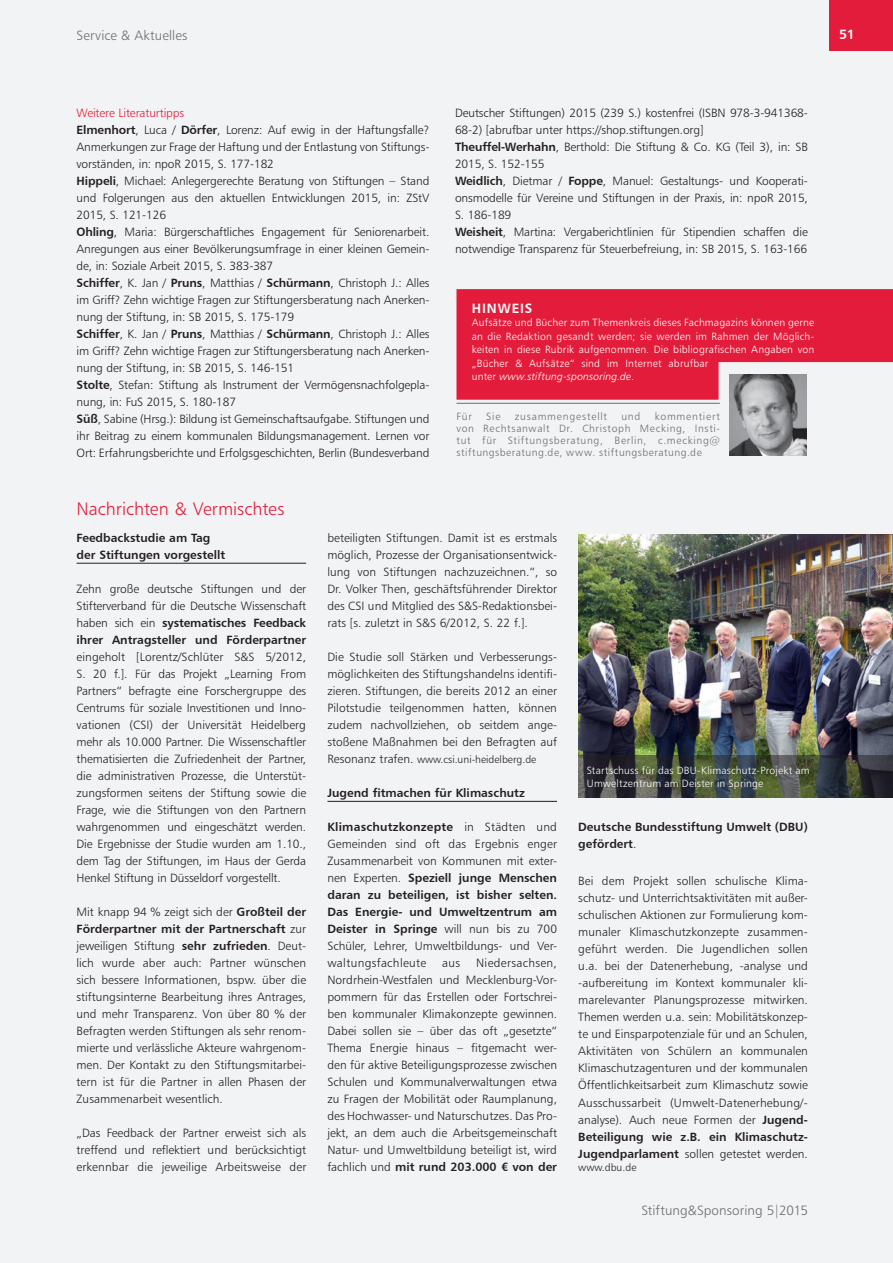
<style>
.page{position:relative;width:893px;height:1263px;background:#f2f3f4}
.page>*{position:absolute;margin:0;border:0;box-sizing:border-box;transform-origin:0 0}
.RS_Inhalt_Headline{font:18px "Humanist 777 BT Light B";color:#e41c3b}
.t1{font:13.5px "Humanist 777 BT Light B";letter-spacing:.005em;color:#6c6d70}
.RS_Inhalt_Fließtext{font:13.5px "Humanist 777 BT Bold B";letter-spacing:.065em;color:#fff}
.RS_Inhalt_Fließtext-2{font:12px/17px "Humanist 777 BT Light B";letter-spacing:-.01em;color:#231f20;text-align:justify}
.RS_Inhalt_Newsheadli{font:12px/17px "Humanist 777 BT Bold B";color:#231f20}
.RS_Inhalt_Fließtext-3{font:12px/17px "Humanist 777 BT Bold B";color:#231f20}
.RS_Inhalt_Fließtext-4{font:12px "Humanist 777 BT Light B";letter-spacing:-.01em;color:#e41c3b}
.RS_Inhalt_Fließtext-5{font:10.5px/13.5px "Humanist 777 BT Light B";letter-spacing:.015em;color:#fff}
.RS_Inhalt_Absender{font:10.5px/12px "Humanist 777 BT Light B";letter-spacing:.06em;color:#6c6d70;text-align:justify}
.RS_Inhalt_BU{font:10.5px/12.6px "Humanist 777 BT Light B";letter-spacing:.015em;color:#fff}
.RS_Inhalt_Fließtext-6{font:10.5px "Humanist 777 BT Light B";color:#231f20}
.s1{font-family:"Humanist 777 BT Bold B"}
.s2{font-family:"Humanist 777 BT Light Italic B"}
.s3{font-size:12px}
.s4{font-family:"Humanist 777 BT Light B"}
</style>
<div class="page">
<div style="left:829px;top:0;width:64px;height:51px;background:#e41c3b"></div>
<hr style="left:456px;top:403px;width:264px;height:1px;background:#6c6d70">
<svg style="left:456px;top:289px;width:437px;height:111px;background:#e5324e"></svg>
<img style="left:730px;top:375px;width:76px;height:80px">
<hr style="left:77px;top:563px;width:229px;height:1px;background:#231f20">
<hr style="left:327px;top:801px;width:230px;height:1px;background:#231f20">
<img style="left:578px;top:534px;width:315px;height:221px">
<svg style="left:578px;top:755px;width:315px;height:43px;background:#3e443d"></svg>
<p class="t1" style="left:77px;top:27px;width:112px">Service &amp; Aktuelles</p>
<p class="RS_Inhalt_Fließtext" style="left:839px;top:26px;width:17px">51</p>
<p class="RS_Inhalt_Fließtext-4" style="left:77px;top:105px;width:109px">Weitere Literaturtipps</p>
<p class="RS_Inhalt_Fließtext-2" style="left:77px;top:121px;width:354px"><span class="s1">Elmenhort</span>, Luca / <span class="s1">Dörfer</span>, Lorenz: Auf ewig in der Haftungsfalle?<br>Anmerkungen zur Frage der Haftung und der Entlastung von Stiftungs&shy;vorständen, in: npoR 2015, S. 177-182</p>
<p class="RS_Inhalt_Fließtext-2" style="left:77px;top:172px;width:354px"><span class="s1">Hippeli</span>, Michael: Anlegergerechte Beratung von Stiftungen – Stand und Folgerungen aus den aktuellen Entwicklungen 2015, in: ZStV 2015, S. 121-126</p>
<p class="RS_Inhalt_Fließtext-2" style="left:77px;top:223px;width:354px"><span class="s1">Ohling</span>, Maria: Bürgerschaftliches Engagement für Seniorenarbeit.<br>Anregungen aus einer Bevölkerungsumfrage in einer kleinen Gemein&shy;de, in: Soziale Arbeit 2015, S. 383-387</p>
<p class="RS_Inhalt_Fließtext-2" style="left:77px;top:274px;width:354px"><span class="s1">Schiffer</span>, K. Jan / <span class="s1">Pruns</span>, Matthias / <span class="s1">Schürmann</span>, Christoph J.: Alles im Griff? Zehn wichtige Fragen zur Stiftungersberatung nach Anerken&shy;nung der Stiftung, in: SB 2015, S. 175-179</p>
<p class="RS_Inhalt_Fließtext-2" style="left:77px;top:325px;width:354px"><span class="s1">Schiffer</span>, K. Jan / <span class="s1">Pruns</span>, Matthias / <span class="s1">Schürmann</span>, Christoph J.: Alles im Griff? Zehn wichtige Fragen zur Stiftungersberatung nach Anerken&shy;nung der Stiftung, in: SB 2015, S. 146-151</p>
<p class="RS_Inhalt_Fließtext-2" style="left:77px;top:376px;width:354px"><span class="s1">Stolte</span>, Stefan: Stiftung als Instrument der Vermögensnachfolgepla&shy;nung, in: FuS 2015, S. 180-187</p>
<p class="RS_Inhalt_Fließtext-2" style="left:77px;top:410px;width:354px"><span class="s1">Süß</span>, Sabine (Hrsg.): Bildung ist Gemeinschaftsaufgabe. Stiftungen und ihr Beitrag zu einem kommunalen Bildungsmanagement. Lernen vor Ort: Erfahrungsberichte und Erfolgsgeschichten, Berlin (Bundesverband</p>
<p class="RS_Inhalt_Fließtext-2" style="left:455px;top:104px;width:354px">Deutscher Stiftungen) 2015 (239 S.) kostenfrei (ISBN 978-3-941368-<br>68-2) [abrufbar unter https://shop.stiftungen.org]</p>
<p class="RS_Inhalt_Fließtext-2" style="left:455px;top:138px;width:354px"><span class="s1">Theuffel-Werhahn</span>, Berthold: Die Stiftung &amp; Co. KG (Teil 3), in: SB<br>2015, S. 152-155</p>
<p class="RS_Inhalt_Fließtext-2" style="left:455px;top:172px;width:354px"><span class="s1">Weidlich</span>, Dietmar / <span class="s1">Foppe</span>, Manuel: Gestaltungs- und Kooperati&shy;onsmodelle für Vereine und Stiftungen in der Praxis, in: npoR 2015, S. 186-189</p>
<p class="RS_Inhalt_Fließtext-2" style="left:455px;top:223px;width:354px"><span class="s1">Weisheit</span>, Martina: Vergaberichtlinien für Stipendien schaffen die notwendige Transparenz für Steuerbefreiung, in: SB 2015, S. 163-166</p>
<p class="RS_Inhalt_Fließtext" style="left:472px;top:300px;width:62px">HINWEIS</p>
<p class="RS_Inhalt_Fließtext-5" style="left:472px;top:316px;width:344px">Aufsätze und Bücher zum Themenkreis dieses Fachmagazins können gerne an die Redaktion gesandt werden; sie werden im Rahmen der Möglich&shy;keiten in diese Rubrik aufgenommen. Die bibliografischen Angaben von „Bücher &amp; Aufsätze“ sind im Internet abrufbar<br>unter <span class="s2">www.stiftung-sponsoring.de</span>.</p>
<p class="RS_Inhalt_Absender" style="left:456px;top:411px;width:265px;text-indent:198px">kommentiert von Rechtsanwalt Dr. Christoph Mecking, Insti&shy;tut für Stiftungsberatung, Berlin, c.mecking@ stiftungsberatung.de, www. stiftungsberatung.de</p>
<p class="RS_Inhalt_Absender" style="left:456px;top:411px;width:17px">Für</p>
<p class="RS_Inhalt_Absender" style="left:486px;top:411px;width:16px">Sie</p>
<p class="RS_Inhalt_Absender" style="left:515px;top:411px;width:94px">zusammengestellt</p>
<p class="RS_Inhalt_Absender" style="left:621px;top:411px;width:21px">und</p>
<p class="RS_Inhalt_Headline" style="left:77px;top:498px;width:209px">Nachrichten &amp; Vermischtes</p>
<p class="RS_Inhalt_Newsheadli" style="left:77px;top:529px;width:150px">Feedbackstudie am Tag der Stiftungen vorgestellt</p>
<p class="RS_Inhalt_Fließtext-2" style="left:77px;top:580px;width:231px">Zehn große deutsche Stiftungen und der Stifterverband für die Deutsche Wissenschaft haben sich ein <span class="s1">systematisches Feedback ihrer Antragsteller und Förderpartner </span>eingeholt [Lorentz/Schlüter S&amp;S 5/2012, S. 20 f.]. Für das Projekt „Learning From Partners“ befragte eine Forschergruppe des Centrums für soziale Investitionen und Inno&shy;vationen (CSI) der Universität Heidelberg mehr als 10.000 Partner. Die Wissenschaftler thematisierten die Zufriedenheit der Partner, die administrativen Prozesse, die Unterstüt&shy;zungsformen seitens der Stiftung sowie die Frage, wie die Stiftungen von den Partnern wahrgenommen und eingeschätzt werden.<br>Die Ergebnisse der Studie wurden am 1.10., dem Tag der Stiftungen, im Haus der Gerda Henkel Stiftung in Düsseldorf vorgestellt.</p>
<p class="RS_Inhalt_Fließtext-2" style="left:77px;top:903px;width:231px">Mit knapp 94 % zeigt sich der <span class="s1">Großteil der Förderpartner mit der Partnerschaft</span> zur jeweiligen Stiftung <span class="s1">sehr zufrieden</span>. Deut&shy;lich wurde aber auch: Partner wünschen sich bessere Informationen, bspw. über die stiftungsinterne Bearbeitung ihres Antrages, und mehr Transparenz. Von über 80 % der Befragten werden Stiftungen als sehr renom&shy;mierte und verlässliche Akteure wahrgenom&shy;men. Der Kontakt zu den Stiftungsmitarbei&shy;tern ist für die Partner in allen Phasen der Zusammenarbeit wesentlich.</p>
<p class="RS_Inhalt_Fließtext-2" style="left:77px;top:1124px;width:231px">„Das Feedback der Partner erweist sich als treffend und reflektiert und berücksichtigt erkennbar die jeweilige Arbeitsweise der</p>
<p class="RS_Inhalt_Fließtext-2" style="left:327px;top:529px;width:231px">beteiligten Stiftungen. Damit ist es erstmals möglich, Prozesse der Organisationsentwick&shy;lung von Stiftungen nachzuzeichnen.“, so Dr. Volker Then, geschäftsführender Direktor des CSI und Mitglied des S&amp;S-Redaktionsbei&shy;rats [s. zuletzt in S&amp;S 6/2012, S. 22 f.].</p>
<p class="RS_Inhalt_Fließtext-2" style="left:327px;top:648px;width:231px">Die Studie soll Stärken und Verbesserungs&shy;möglichkeiten des Stiftungshandelns identifi&shy;zieren. Stiftungen, die bereits 2012 an einer Pilotstudie teilgenommen hatten, können zudem nachvollziehen, ob seitdem ange&shy;stoßene Maßnahmen bei den Befragten auf</p>
<p class="RS_Inhalt_Fließtext-6" style="left:327px;top:753px;width:210px"><span class="s3">Resonanz trafen.</span> www.csi.uni-heidelberg.de</p>
<p class="RS_Inhalt_Newsheadli" style="left:327px;top:784px;width:199px">Jugend fitmachen für Klimaschutz</p>
<p class="RS_Inhalt_Fließtext-2" style="left:327px;top:818px;width:231px"><span class="s1">Klimaschutzkonzepte</span> in Städten und Gemeinden sind oft das Ergebnis enger Zusammenarbeit von Kommunen mit exter&shy;nen Experten. <span class="s1">Speziell junge Menschen daran zu beteiligen, ist bisher selten.<br>Das Energie- und Umweltzentrum am Deister in Springe</span> will nun bis zu 700<br>Schüler, Lehrer, Umweltbildungs- und Ver&shy;waltungsfachleute</p>
<p class="RS_Inhalt_Fließtext-2" style="left:327px;top:954px;width:231px;text-indent:149px">Niedersachsen, Nordrhein-Westfalen und Mecklenburg-Vor&shy;pommern für das Erstellen oder Fortschrei&shy;ben kommunaler Klimakonzepte gewinnen.<br>Dabei sollen sie – über das oft „gesetzte“ Thema Energie hinaus – fitgemacht wer&shy;den für aktive Beteiligungsprozesse zwischen Schulen und Kommunalverwaltungen etwa zu Fragen der Mobilität oder Raumplanung, des Hochwasser- und Naturschutzes. Das Pro&shy;jekt, an dem auch die Arbeitsgemeinschaft Natur- und Umweltbildung beteiligt ist, wird fachlich und <span class="s1">mit rund 203.000 € von der</span></p>
<p class="RS_Inhalt_Fließtext-2" style="left:442px;top:954px;width:20px">aus</p>
<p class="RS_Inhalt_BU" style="left:587px;top:764px;width:224px">Startschuss für das DBU-Klimaschutz-Projekt am<br>Umweltzentrum am Deister in Springe</p>
<p class="RS_Inhalt_Fließtext-3" style="left:578px;top:818px;width:231px">Deutsche Bundesstiftung Umwelt (DBU) gefördert<span class="s4">.</span></p>
<p class="RS_Inhalt_Fließtext-2" style="left:578px;top:872px;width:231px">Bei dem Projekt sollen schulische Klima&shy;schutz- und Unterrichtsaktivitäten mit außer&shy;schulischen Aktionen zur Formulierung kom&shy;munaler Klimaschutzkonzepte zusammen&shy;geführt werden. Die Jugendlichen sollen u.a. bei der Datenerhebung, -analyse und -aufbereitung im Kontext kommunaler kli&shy;marelevanter Planungsprozesse mitwirken.<br>Themen werden u.a. sein: Mobilitätskonzep&shy;te und Einsparpotenziale für und an Schulen, Aktivitäten von Schülern an kommunalen Klimaschutzagenturen und der kommunalen Öffentlichkeitsarbeit zum Klimaschutz sowie Ausschussarbeit (Umwelt-Datenerhebung/- analyse). Auch neue Formen der <span class="s1">Jugend-Beteiligung wie z.B. ein Klimaschutz-Jugendparlament</span> sollen getestet werden.</p>
<p class="RS_Inhalt_Fließtext-6" style="left:578px;top:1161px;width:60px">www.dbu.de</p>
<p class="t1" style="left:641px;top:1202px;width:168px">Stiftung&amp;Sponsoring 5|2015</p>
</div>
